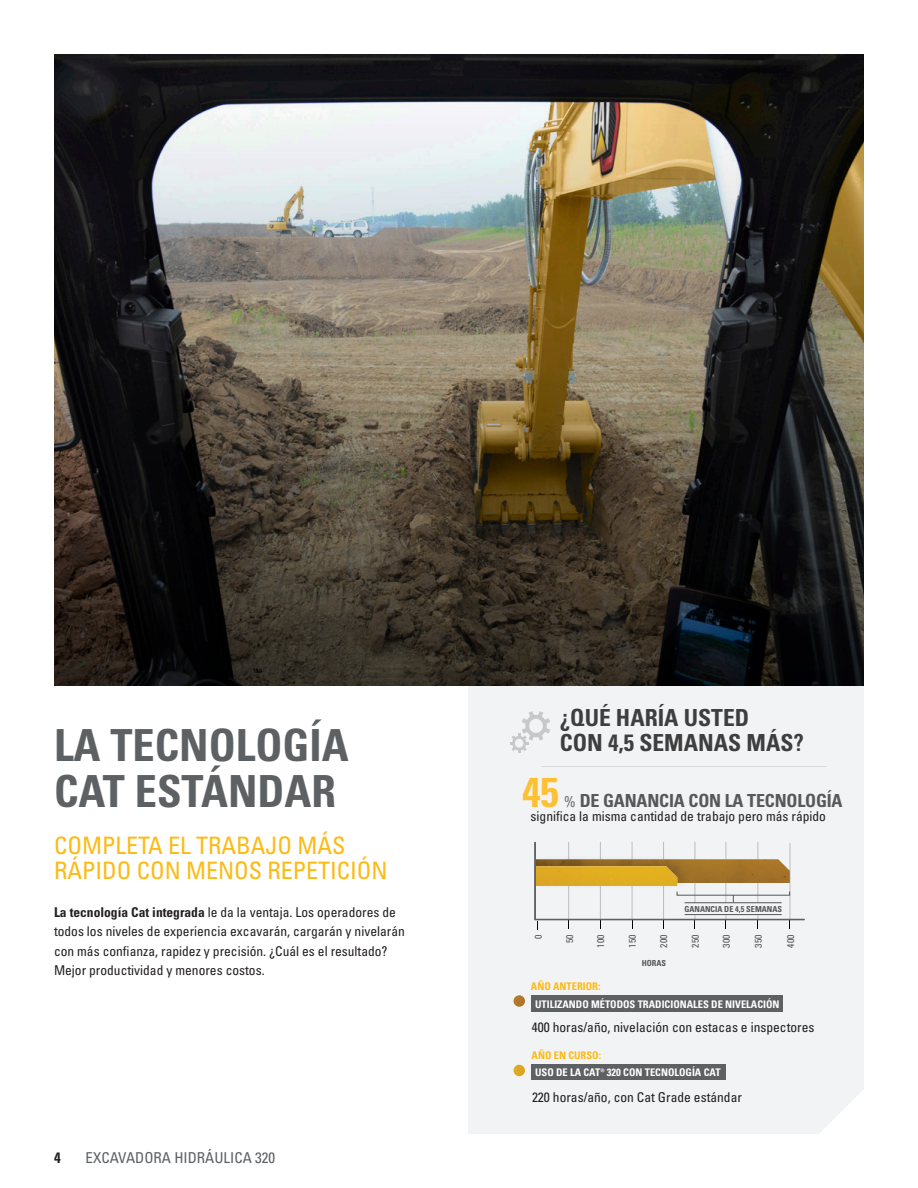
<style>
.page{position:relative;width:918px;height:1188px;background:#fff}
.page>*{position:absolute;margin:0;border:0;box-sizing:border-box;transform-origin:0 0}
.t1{font:44.25px/45.9px "Univers LTCYR 67 Bold Cond";color:#5d6163}
.t2{font:41.55px "Univers LTCYR 67 Bold Cond";color:#fec031}
.t3{font:condensed 24px/25.5px "Univers LTCYR 57";color:#fcba13}
.t4{font:23.55px/25.5px "Univers LTCYR 67 Bold Cond";color:#3e3e3f}
.t5{font:18px "Univers LTCYR 67 Bold Cond";letter-spacing:-.01em;color:#57585a}
.t6{font:condensed 15.6px "Univers LTCYR 57";color:#686c6c}
.t7{font:condensed 15px "Univers LTCYR 57";color:#5d6163}
.t8{font:15px "Univers LTCYR 67 Bold Cond";color:#231f20}
.t9{font:condensed 13.5px/19.5px "Univers LTCYR 57";color:#231f20}
.t10{font:10.5px "Univers LTCYR 67 Bold Cond";color:#fff}
.t11{font:10.5px "Univers LTCYR 67 Bold Cond";color:#fcba13}
.t12{font:condensed 9.75px "Univers LTCYR 57";color:#535759}
.t13{font:8.25px "Univers LTCYR 67 Bold Cond";color:#535759}
.s1{font-family:"Univers LTCYR 67 Bold Cond";font-stretch:normal}
</style>
<div class="page">
<div style="left:468px;top:686px;width:396px;height:448px;background:#f2f3f4"></div>
<img style="left:54px;top:54px;width:810px;height:281px">
<svg style="left:54px;top:335px;width:810px;height:351px;background:#3e372b"></svg>
<hr style="left:542px;top:766px;width:284px;height:1px;background:#bcc2c6">
<div style="left:532px;top:995px;width:251px;height:16px;background:#5d6163"></div>
<svg style="left:514px;top:995px;width:11px;height:12px"></svg>
<div style="left:532px;top:1065px;width:194px;height:15px;background:#5d6163"></div>
<svg style="left:514px;top:1065px;width:11px;height:11px"></svg>
<svg style="left:510px;top:711px;width:40px;height:42px"></svg>
<svg style="left:534px;top:842px;width:271px;height:88px"></svg>
<h1 class="t1" style="left:54px;top:722px;width:296px">LA TECNOLOGÍA<br>CAT ESTÁNDAR</h1>
<h3 class="t3" style="left:54px;top:832px;width:335px">COMPLETA EL TRABAJO MÁS<br>RÁPIDO CON MENOS REPETICIÓN</h3>
<p class="t9" style="left:54px;top:902px;width:352px"><span class="s1">La tecnología Cat integrada</span> le da la ventaja. Los operadores de todos los niveles de experiencia excavarán, cargarán y nivelarán con más confianza, rapidez y precisión. ¿Cuál es el resultado?<br>Mejor productividad y menores costos.</p>
<p class="t8" style="left:54px;top:1148px;width:8px">4</p>
<p class="t7" style="left:86px;top:1148px;width:191px">EXCAVADORA HIDRÁULICA 320</p>
<h3 class="t4" style="left:560px;top:704px;width:246px">¿QUÉ HARÍA USTED<br>CON 4,5 SEMANAS MÁS?</h3>
<h2 class="t2" style="left:522px;top:766px;width:38px">45</h2>
<h3 class="t5" style="left:580px;top:789px;width:264px">DE GANANCIA CON LA TECNOLOGÍA</h3>
<p class="t9" style="left:531px;top:806px;width:297px">significa la misma cantidad de trabajo pero más rápido</p>
<p class="t6" style="left:564px;top:791px;width:14px">%</p>
<p class="t13" style="left:684px;top:904px;width:99px">GANANCIA DE 4,5 SEMANAS</p>
<p class="t12" style="left:532px;top:939px;width:6px;rotate:-90deg">0</p>
<p class="t12" style="left:595px;top:948px;width:14px;rotate:-90deg">100</p>
<p class="t12" style="left:564px;top:943px;width:10px;rotate:-90deg">50</p>
<p class="t12" style="left:626px;top:948px;width:14px;rotate:-90deg">150</p>
<p class="t12" style="left:658px;top:948px;width:14px;rotate:-90deg">200</p>
<p class="t12" style="left:689px;top:948px;width:14px;rotate:-90deg">250</p>
<p class="t12" style="left:720px;top:948px;width:14px;rotate:-90deg">300</p>
<p class="t13" style="left:642px;top:958px;width:26px">HORAS</p>
<p class="t11" style="left:531px;top:980px;width:71px">AÑO ANTERIOR:</p>
<p class="t12" style="left:752px;top:948px;width:14px;rotate:-90deg">350</p>
<p class="t12" style="left:784px;top:948px;width:14px;rotate:-90deg">400</p>
<p class="t10" style="left:535px;top:997px;width:246px">UTILIZANDO MÉTODOS TRADICIONALES DE NIVELACIÓN</p>
<p class="t9" style="left:532px;top:1017px;width:284px">400 horas/año, nivelación con estacas e inspectores</p>
<p class="t11" style="left:532px;top:1049px;width:71px">AÑO EN CURSO:</p>
<p class="t10" style="left:535px;top:1066px;width:187px">USO DE LA CAT® 320 CON TECNOLOGÍA CAT</p>
<p class="t9" style="left:532px;top:1087px;width:211px">220 horas/año, con Cat Grade estándar</p>
</div>
